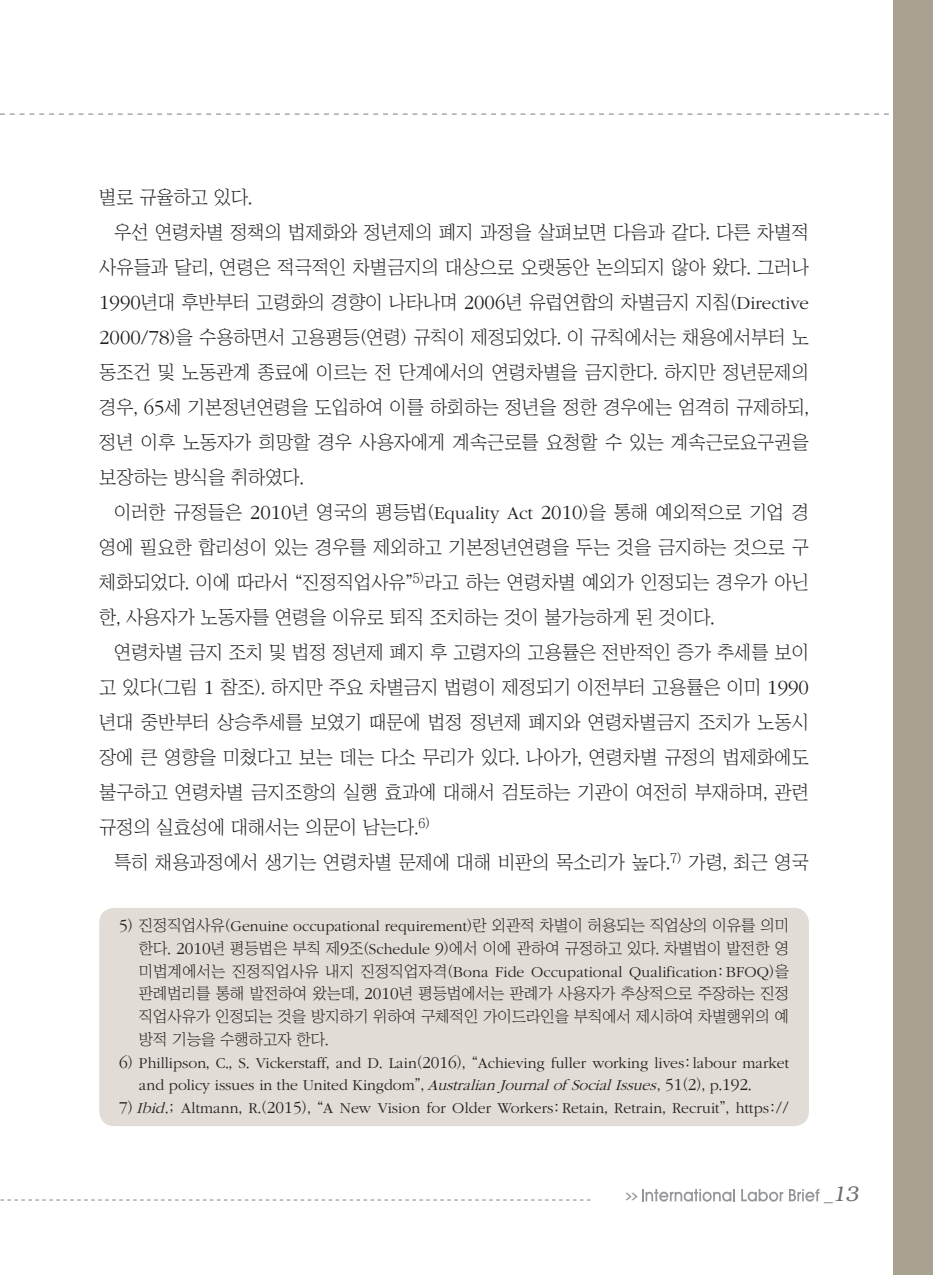
<style>
.page{position:relative;width:933px;height:1275px;background:#fff}
.page>*{position:absolute;margin:0;border:0;box-sizing:border-box;transform-origin:0 0}
.t1{font:italic 300 21px "Bookman";color:#6c6d70}
.본문{font:18.9px/35px "Chosunilbo NM";color:#231f20;text-align:justify}
.각주{font:15.75px/22.8px "Chosunilbo NM";color:#231f20;text-align:justify}
.각주-2{font:300 15.75px/22.8px "ITC Garamond Std";color:#231f20}
.t2{font:700 7.88px "Ko Pub Dotum";color:#939598;scale:2 1}
.s1{font-family:"ITC Garamond Std";font-weight:300;font-size:20.82px}
.s2{font-family:"ITC Garamond Std";font-weight:300}
.s3{font-family:"ITC Garamond Std";font-weight:300;font-size:17.32px}
.s4{font-size:17.32px}
.s5{font-family:"Chosunilbo NM";font-weight:400}
.s6{font-style:italic}
.s7{font-family:"Helvetica";font-weight:400;font-style:normal;font-size:17.5px}
</style>
<div class="page">
<svg style="left:0;top:113px;width:889px;height:2px"></svg>
<div style="left:893px;top:0;width:40px;height:1275px;background:#aaa291"></div>
<svg style="left:0;top:1199px;width:590px;height:1px"></svg>
<svg style="left:642px;top:1189px;width:93px;height:13px"></svg>
<svg style="left:741px;top:1189px;width:42px;height:13px"></svg>
<svg style="left:789px;top:1189px;width:30px;height:12px"></svg>
<div style="left:99px;top:908px;width:710px;height:218px;background:#e1dcd5;border-radius:15px"></div>
<p class="본문" style="left:99px;top:179px;width:154px">별로 규율하고 있다.</p>
<p class="본문" style="left:99px;top:214px;width:711px;text-indent:15px">우선 연령차별 정책의 법제화와 정년제의 폐지 과정을 살펴보면 다음과 같다. 다른 차별적 사유들과 달리, 연령은 적극적인 차별금지의 대상으로 오랫동안 논의되지 않아 왔다. 그러나 <span class="s1">1990</span>년대 후반부터 고령화의 경향이 나타나며 <span class="s1">2006</span>년 유럽연합의 차별금지 지침(<span class="s2">Directive </span><span class="s1">2000</span>/<span class="s1">78</span>)을 수용하면서 고용평등(연령) 규칙이 제정되었다. 이 규칙에서는 채용에서부터 노 동조건 및 노동관계 종료에 이르는 전 단계에서의 연령차별을 금지한다. 하지만 정년문제의 경우, <span class="s1">65</span>세 기본정년연령을 도입하여 이를 하회하는 정년을 정한 경우에는 엄격히 규제하되, 정년 이후 노동자가 희망할 경우 사용자에게 계속근로를 요청할 수 있는 계속근로요구권을 보장하는 방식을 취하였다.</p>
<p class="본문" style="left:99px;top:494px;width:711px;text-indent:15px">이러한 규정들은 <span class="s1">2010</span>년 영국의 평등법(<span class="s2">Equality Act</span> <span class="s1">2010</span>)을 통해 예외적으로 기업 경 영에 필요한 합리성이 있는 경우를 제외하고 기본정년연령을 두는 것을 금지하는 것으로 구 체화되었다. 이에 따라서 “진정직업사유”<sup>5)</sup>라고 하는 연령차별 예외가 인정되는 경우가 아닌 한, 사용자가 노동자를 연령을 이유로 퇴직 조치하는 것이 불가능하게 된 것이다.</p>
<p class="본문" style="left:99px;top:634px;width:711px;text-indent:15px">연령차별 금지 조치 및 법정 정년제 폐지 후 고령자의 고용률은 전반적인 증가 추세를 보이 고 있다(그림 <span class="s1">1</span> 참조). 하지만 주요 차별금지 법령이 제정되기 이전부터 고용률은 이미 <span class="s1">1990 </span>년대 중반부터 상승추세를 보였기 때문에 법정 정년제 폐지와 연령차별금지 조치가 노동시 장에 큰 영향을 미쳤다고 보는 데는 다소 무리가 있다. 나아가, 연령차별 규정의 법제화에도 불구하고 연령차별 금지조항의 실행 효과에 대해서 검토하는 기관이 여전히 부재하며, 관련 규정의 실효성에 대해서는 의문이 남는다.<sup>6)</sup></p>
<p class="본문" style="left:114px;top:844px;width:696px">특히 채용과정에서 생기는 연령차별 문제에 대해 비판의 목소리가 높다.<sup>7)</sup> 가령, 최근 영국</p>
<p class="각주" style="left:139px;top:914px;width:651px;text-indent:-20px"><span class="s3">5</span>) 진정직업사유(<span class="s2">Genuine occupational requirement</span>)란 외관적 차별이 허용되는 직업상의 이유를 의미 한다. <span class="s3">2010</span>년 평등법은 부칙 제<span class="s3">9</span>조(<span class="s2">Schedule</span> <span class="s3">9</span>)에서 이에 관하여 규정하고 있다. 차별법이 발전한 영 미법계에서는 진정직업사유 내지 진정직업자격(<span class="s2">Bona Fide Occupational Qualification</span>: <span class="s2">BFOQ</span>)을 판례법리를 통해 발전하여 왔는데, <span class="s3">2010</span>년 평등법에서는 판례가 사용자가 추상적으로 주장하는 진정 직업사유가 인정되는 것을 방지하기 위하여 구체적인 가이드라인을 부칙에서 제시하여 차별행위의 예 방적 기능을 수행하고자 한다.</p>
<p class="각주-2" style="left:139px;top:1051px;width:651px;text-indent:-20px"><span class="s4">6</span><span class="s5">)</span> Phillipson<span class="s5">,</span> C<span class="s5">.,</span> S<span class="s5">.</span> Vickerstaff<span class="s5">,</span> and D<span class="s5">.</span> Lain<span class="s5">(</span><span class="s4">2016</span><span class="s5">), “</span>Achieving fuller working lives<span class="s5">:</span> labour market and policy issues in the United Kingdom<span class="s5">”,</span> <span class="s6">AustralianJournalof SocialIssues</span><span class="s5">,</span> <span class="s4">51</span><span class="s5">(</span><span class="s4">2</span><span class="s5">),</span> p<span class="s5">.</span><span class="s4">192</span><span class="s5">.</span></p>
<p class="각주-2" style="left:119px;top:1097px;width:671px"><span class="s4">7</span><span class="s5">)</span> <span class="s6">Ibid</span><span class="s5">.;</span> Altmann<span class="s5">,</span> R<span class="s5">.(</span><span class="s4">2015</span><span class="s5">), “</span>A New Vision for Older Workers<span class="s5">:</span> Retain<span class="s5">,</span> Retrain<span class="s5">,</span> Recruit<span class="s5">”,</span> https<span class="s5">://</span></p>
<p class="t2" style="left:625px;top:1192px;width:8px">&gt;&gt;</p>
<p class="t1" style="left:824px;top:1182px;width:36px"><span class="s7">_</span>13</p>
</div>
